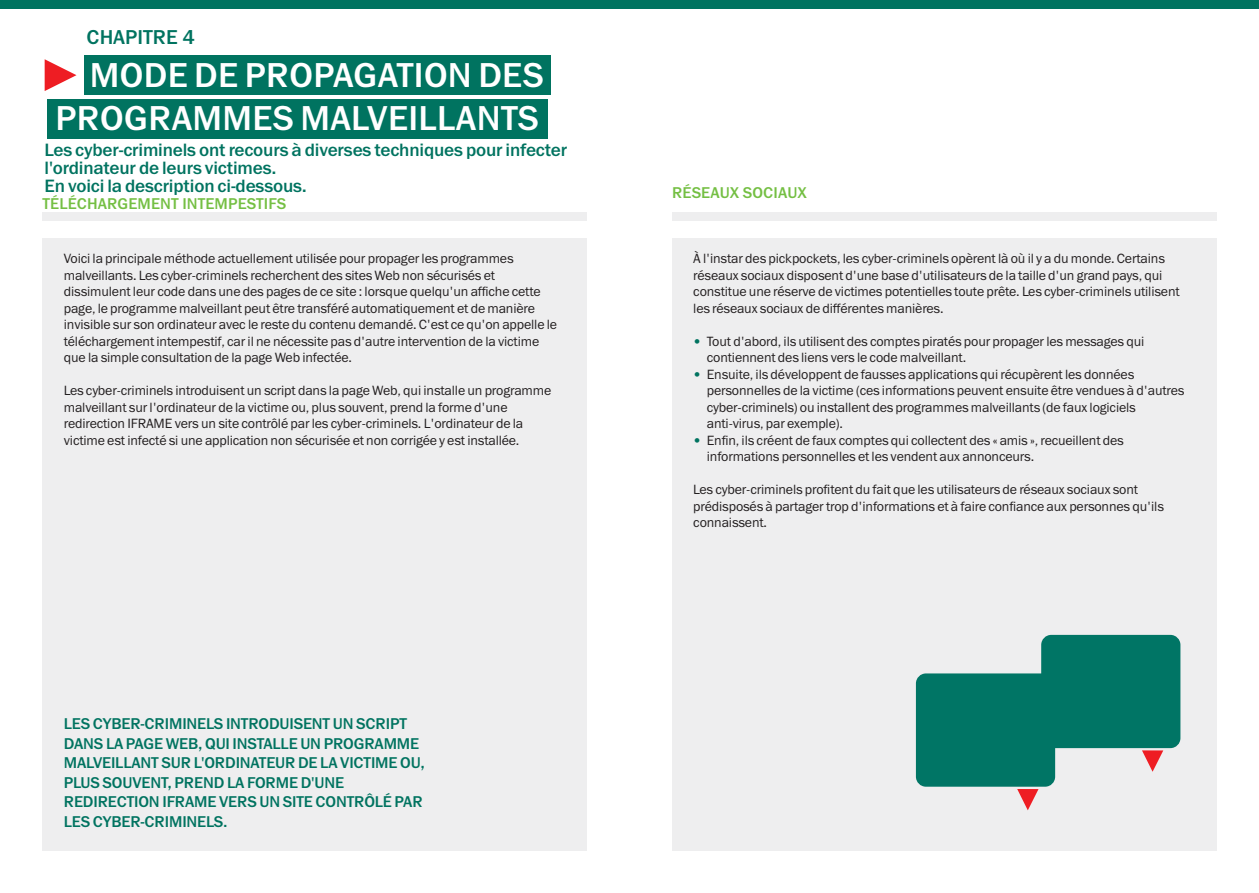
<style>
.page{position:relative;width:1259px;height:893px;background:#fff}
.page>*{position:absolute;margin:0;border:0;box-sizing:border-box;transform-origin:0 0}
.t1{font:500 34.8px "Lab Gothic";letter-spacing:.01em;color:#fff}
.t2{font:500 20.25px "Lab Gothic";color:#007360}
.t3{font:500 18px/18px "Lab Gothic";letter-spacing:-.01em;color:#007360}
.t4{font:500 15.75px/19.5px "Lab Gothic";letter-spacing:-.01em;color:#007360}
.t5{font:500 15.75px "Lab Gothic";letter-spacing:.005em;color:#74bf43}
.t6{font:13.5px/16.5px "Lab Gothic";letter-spacing:-.01em;color:#231f20}
.s1{color:#007360}
</style>
<div class="page">
<div style="left:0;top:0;width:629px;height:9px;background:#007360"></div>
<div style="left:629px;top:0;width:630px;height:9px;background:#007360"></div>
<div style="left:43px;top:213px;width:544px;height:8px;background:#eeeeef"></div>
<div style="left:672px;top:213px;width:544px;height:8px;background:#eeeeef"></div>
<div style="left:43px;top:238px;width:544px;height:612px;background:#eeeeef"></div>
<div style="left:672px;top:238px;width:544px;height:612px;background:#eeeeef"></div>
<div style="left:84px;top:55px;width:467px;height:40px;background:#007360"></div>
<svg style="left:45px;top:59px;width:31px;height:32px"></svg>
<div style="left:916px;top:673px;width:139px;height:114px;background:#007565;border-radius:10px"></div>
<div style="left:1041px;top:635px;width:139px;height:113px;background:#007565;border-radius:10px"></div>
<svg style="left:1017px;top:789px;width:21px;height:21px"></svg>
<svg style="left:1142px;top:750px;width:21px;height:22px"></svg>
<div style="left:47px;top:99px;width:500px;height:40px;background:#007360"></div>
<h2 class="t2" style="left:87px;top:24px;width:110px">CHAPITRE 4</h2>
<h1 class="t1" style="left:90px;top:54px;width:53px">Mode</h1>
<h1 class="t1" style="left:194px;top:54px;width:73px">de propagat</h1>
<h1 class="t1" style="left:414px;top:54px;width:86px">ion des</h1>
<h1 class="t1" style="left:55px;top:97px;width:25px">programmes</h1>
<h1 class="t1" style="left:300px;top:97px;width:23px">mal</h1>
<h1 class="t1" style="left:367px;top:97px;width:72px">veillants</h1>
<h3 class="t3" style="left:45px;top:141px;width:524px">Les cyber-criminels ont recours à diverses techniques pour infecter l'ordinateur de leurs victimes.<br>En voici la description ci-dessous.</h3>
<p class="t5" style="left:43px;top:194px;width:56px">Téléchargement</p>
<p class="t5" style="left:182px;top:194px;width:15px">intempest</p>
<p class="t5" style="left:264px;top:194px;width:22px">ifs</p>
<p class="t6" style="left:64px;top:250px;width:495px">Voici la principale méthode actuellement utilisée pour propager les programmes malveillants. Les cyber-criminels recherchent des sites Web non sécurisés et dissimulent leur code dans une des pages de ce site : lorsque quelqu'un affiche cette page, le programme malveillant peut être transféré automatiquement et de manière invisible sur son ordinateur avec le reste du contenu demandé. C'est ce qu'on appelle le téléchargement intempestif, car il ne nécessite pas d'autre intervention de la victime que la simple consultation de la page Web infectée.</p>
<p class="t6" style="left:64px;top:382px;width:489px">Les cyber-criminels introduisent un script dans la page Web, qui installe un programme malveillant sur l'ordinateur de la victime ou, plus souvent, prend la forme d'une redirection IFRAME vers un site contrôlé par les cyber-criminels. L'ordinateur de la victime est infecté si une application non sécurisée et non corrigée y est installée.</p>
<p class="t4" style="left:64px;top:714px;width:363px">LES CYBER-CRIMINELS INTRODUISENT UN SCRIPT DANS LA PAGE WEB, QUI INSTALLE UN PROGRAMME MALVEILLANT SUR L'ORDINATEUR DE LA VICTIME OU, PLUS SOUVENT, PREND LA FORME D'UNE REDIRECTION IFRAME VERS UN SITE CONTRÔLÉ PAR LES CYBER-CRIMINELS.</p>
<p class="t5" style="left:672px;top:183px;width:21px">Réseau</p>
<p class="t5" style="left:730px;top:183px;width:79px">x sociaux</p>
<p class="t6" style="left:693px;top:250px;width:488px">À l'instar des pickpockets, les cyber-criminels opèrent là où il y a du monde. Certains réseaux sociaux disposent d'une base d'utilisateurs de la taille d'un grand pays, qui constitue une réserve de victimes potentielles toute prête. Les cyber-criminels utilisent les réseaux sociaux de différentes manières.</p>
<p class="t6" style="left:707px;top:333px;width:439px;text-indent:-14px"><span class="s1">•</span> Tout d'abord, ils utilisent des comptes piratés pour propager les messages qui contiennent des liens vers le code malveillant.</p>
<p class="t6" style="left:707px;top:366px;width:479px;text-indent:-14px"><span class="s1">•</span> Ensuite, ils développent de fausses applications qui récupèrent les données personnelles de la victime (ces informations peuvent ensuite être vendues à d'autres cyber-criminels) ou installent des programmes malveillants (de faux logiciels anti-virus, par exemple).</p>
<p class="t6" style="left:707px;top:432px;width:418px;text-indent:-13px"><span class="s1">•</span> Enfin, ils créent de faux comptes qui collectent des « amis », recueillent des informations personnelles et les vendent aux annonceurs.</p>
<p class="t6" style="left:693px;top:481px;width:472px">Les cyber-criminels profitent du fait que les utilisateurs de réseaux sociaux sont prédisposés à partager trop d'informations et à faire confiance aux personnes qu'ils connaissent.</p>
</div>
